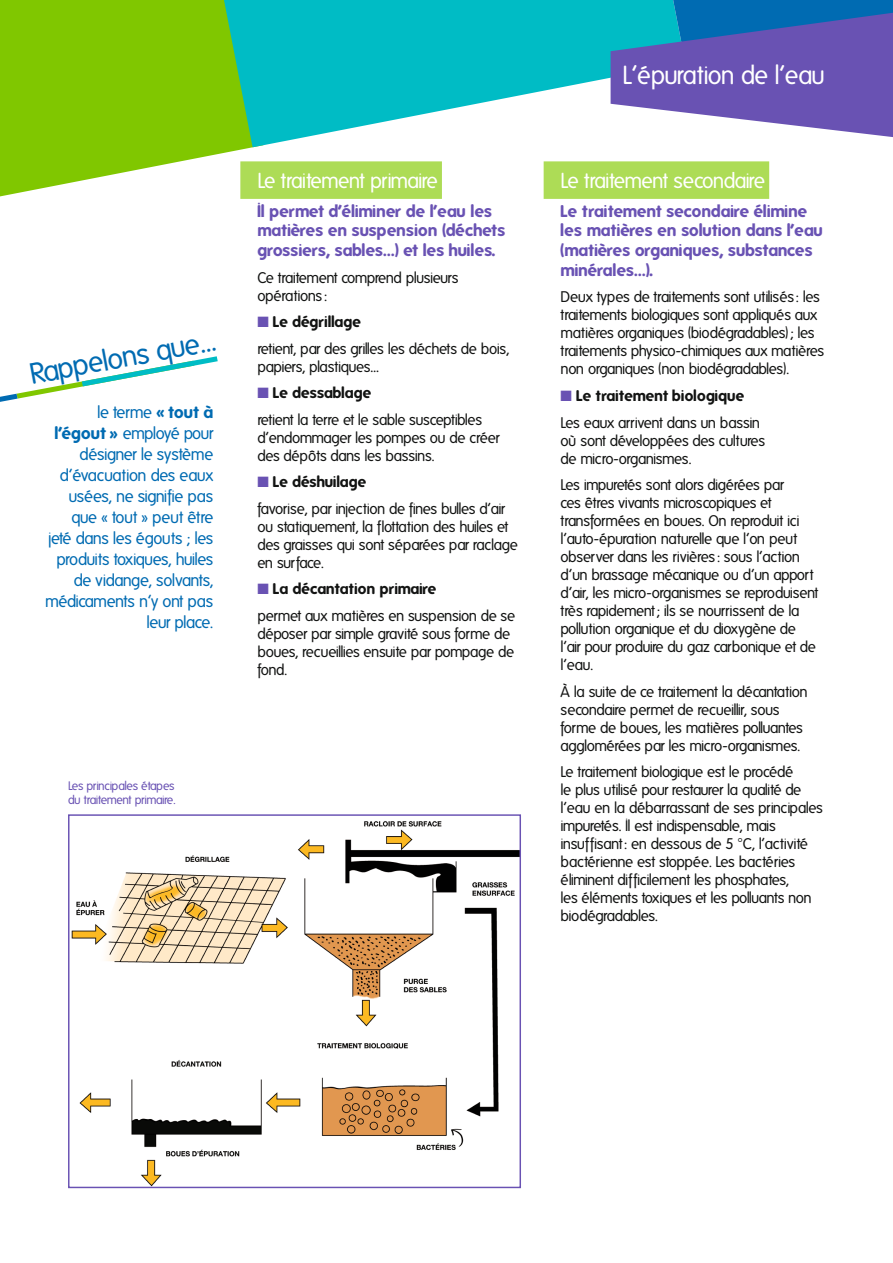
<style>
.page{position:relative;width:893px;height:1263px;background:#fff}
.page>*{position:absolute;margin:0;border:0;box-sizing:border-box;transform-origin:0 0}
.TITRE_A_SAVOIR{font:28.5px "Folks";color:#006bb2}
.TITRE_FICHE_INT{font:25.35px "Folks";letter-spacing:-.035em;color:#fff}
.ENCADRE_VERT{font:21px "Folks";letter-spacing:-.035em;color:#fff}
.TEXTE_A_SAVOIR{font:16.5px/21px "Folks";letter-spacing:-.035em;color:#006bb2;text-align:right}
.ACCROCHE{font:700 16.5px/19.8px "Folks";color:#6952b3}
.TEXTE_COURANT{font:15px/18px "Folks";letter-spacing:-.035em;color:#131413}
.ACCROCHE-2{font:15px/18px "Folks";letter-spacing:-.035em;color:#131413}
.TEXTE_COURANT-2{font:700 15px "Folks";color:#131413}
.LEGENDE{font:12px/14.4px "Folks";letter-spacing:-.035em;color:#6952b3}
.s1{font-weight:700}
.s2{color:#6952b3}
</style>
<div class="page">
<svg style="left:0;top:0;width:254px;height:196px;background:#90ce20"></svg>
<svg style="left:224px;top:0;width:387px;height:147px;fill:#00bcc5"></svg>
<svg style="left:611px;top:0;width:282px;height:137px;background:#6273bd"></svg>
<div style="left:240px;top:161px;width:202px;height:38px;background:#addc56"></div>
<img style="left:71px;top:821px;width:448px;height:365px">
<div style="left:544px;top:161px;width:225px;height:38px;background:#addc56"></div>
<svg style="left:0;top:356px;width:218px;height:46px"></svg>
<p class="TITRE_A_SAVOIR" style="left:27px;top:360px;width:190px;rotate:-11deg">Rappelons que…</p>
<p class="TEXTE_A_SAVOIR" style="left:45px;top:402px;width:170px">le terme <span class="s1">« tout à l’égout »</span> employé pour désigner le système d’évacuation des eaux usées, ne signifie pas que « tout » peut être jeté dans les égouts ; les produits toxiques, huiles de vidange, solvants, médicaments n’y ont pas leur place.</p>
<p class="LEGENDE" style="left:68px;top:778px;width:109px">Les principales étapes du traitement primaire.</p>
<p class="ENCADRE_VERT" style="left:257px;top:169px;width:182px">Le traitement primaire</p>
<p class="ACCROCHE" style="left:257px;top:201px;width:249px">Il permet d’éliminer de l’eau les matières en suspension (déchets grossiers, sables…) et les huiles.</p>
<p class="TEXTE_COURANT" style="left:257px;top:269px;width:203px">Ce traitement comprend plusieurs opérations :</p>
<p class="TEXTE_COURANT-2" style="left:257px;top:313px;width:105px"><span class="s2">■</span> Le dégrillage</p>
<p class="TEXTE_COURANT" style="left:257px;top:340px;width:253px">retient, par des grilles les déchets de bois, papiers, plastiques…</p>
<p class="TEXTE_COURANT-2" style="left:257px;top:384px;width:116px"><span class="s2">■</span> Le dessablage</p>
<p class="TEXTE_COURANT" style="left:257px;top:411px;width:244px">retient la terre et le sable susceptibles d’endommager les pompes ou de créer des dépôts dans les bassins.</p>
<p class="TEXTE_COURANT-2" style="left:257px;top:473px;width:111px"><span class="s2">■</span> Le déshuilage</p>
<p class="TEXTE_COURANT" style="left:257px;top:500px;width:262px">favorise, par injection de fines bulles d’air ou statiquement, la flottation des huiles et des graisses qui sont séparées par raclage en surface.</p>
<p class="TEXTE_COURANT-2" style="left:257px;top:580px;width:181px"><span class="s2">■</span> La décantation primaire</p>
<p class="TEXTE_COURANT" style="left:257px;top:607px;width:259px">permet aux matières en suspension de se déposer par simple gravité sous forme de boues, recueillies ensuite par pompage de fond.</p>
<p class="TITRE_FICHE_INT" style="left:623px;top:61px;width:204px">L’épuration de l’eau</p>
<p class="ENCADRE_VERT" style="left:561px;top:169px;width:206px">Le traitement secondaire</p>
<p class="ACCROCHE" style="left:561px;top:201px;width:264px">Le traitement secondaire élimine les matières en solution dans l’eau (matières organiques, substances minérales…).</p>
<p class="ACCROCHE-2" style="left:561px;top:288px;width:265px">Deux types de traitements sont utilisés : les traitements biologiques sont appliqués aux matières organiques (biodégradables) ; les traitements physico-chimiques aux matières non organiques (non biodégradables).</p>
<p class="TEXTE_COURANT-2" style="left:561px;top:387px;width:185px"><span class="s2">■</span> Le traitement biologique</p>
<p class="TEXTE_COURANT" style="left:561px;top:413px;width:206px">Les eaux arrivent dans un bassin où sont développées des cultures de micro-organismes.</p>
<p class="TEXTE_COURANT" style="left:561px;top:476px;width:259px">Les impuretés sont alors digérées par<br>ces êtres vivants microscopiques et transformées en boues. On reproduit ici l’auto-épuration naturelle que l’on peut observer dans les rivières : sous l’action d’un brassage mécanique ou d’un apport d’air, les micro-organismes se reproduisent très rapidement ; ils se nourrissent de la pollution organique et du dioxygène de l’air pour produire du gaz carbonique et de l’eau.</p>
<p class="TEXTE_COURANT" style="left:561px;top:682px;width:248px">À la suite de ce traitement la décantation secondaire permet de recueillir, sous forme de boues, les matières polluantes agglomérées par les micro-organismes.</p>
<p class="TEXTE_COURANT" style="left:561px;top:763px;width:264px">Le traitement biologique est le procédé<br>le plus utilisé pour restaurer la qualité de l’eau en la débarrassant de ses principales impuretés. Il est indispensable, mais insuffisant : en dessous de 5 °C, l’activité bactérienne est stoppée. Les bactéries éliminent difficilement les phosphates,<br>les éléments toxiques et les polluants non biodégradables.</p>
</div>
